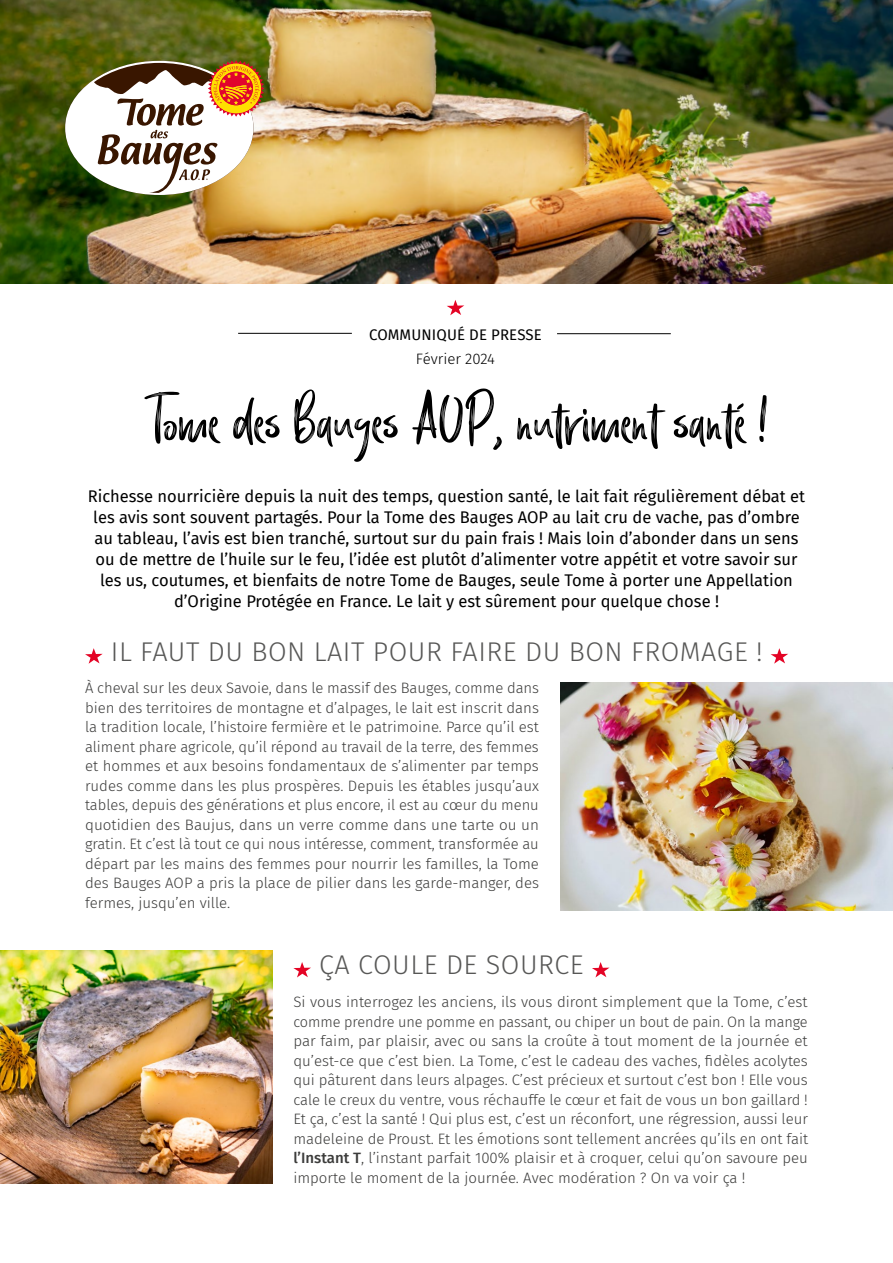
<style>
.page{position:relative;width:893px;height:1263px;background:#fff}
.page>*{position:absolute;margin:0;border:0;box-sizing:border-box;transform-origin:0 0}
.t1{font:52.5px "Amsterdam";letter-spacing:.01em;color:#000}
.t2{font:300 27px "Fira Sans";letter-spacing:.02em;color:#575756}
.t3{font:16.5px/21px "Fira Sans";color:#000;text-align:center}
.t4{font:300 15px/19.5px "Fira Sans";color:#3c3c3b;text-align:justify}
.t5{font:15px "Fira Sans";letter-spacing:.01em;color:#000}
.t6{font:300 15px "Fira Sans";color:#000}
.s1{font-weight:500}
</style>
<div class="page">
<img style="left:0;top:0;width:893px;height:283px">
<svg style="left:85px;top:648px;width:18px;height:16px"></svg>
<svg style="left:771px;top:648px;width:17px;height:16px"></svg>
<svg style="left:293px;top:962px;width:18px;height:15px"></svg>
<svg style="left:592px;top:962px;width:17px;height:15px"></svg>
<svg style="left:447px;top:300px;width:17px;height:15px"></svg>
<hr style="left:238px;top:333px;width:114px;height:1px;background:#000">
<hr style="left:557px;top:333px;width:114px;height:1px;background:#000">
<img style="left:560px;top:683px;width:333px;height:227px">
<img style="left:0;top:950px;width:272px;height:233px">
<svg style="left:65px;top:60px;width:199px;height:135px"></svg>
<p class="t5" style="left:369px;top:323px;width:174px">COMMUNIQUÉ DE PRESSE</p>
<p class="t6" style="left:416px;top:348px;width:81px">Février 2024</p>
<h1 class="t1" style="left:151px;top:394px;width:617px">Tome des Bauges AOP, nutriment santé !</h1>
<p class="t3" style="left:88px;top:485px;width:719px">Richesse nourricière depuis la nuit des temps, question santé, le lait fait régulièrement débat et les avis sont souvent partagés. Pour la Tome des Bauges AOP au lait cru de vache, pas d’ombre au tableau, l’avis est bien tranché, surtout sur du pain frais ! Mais loin d’abonder dans un sens ou de mettre de l’huile sur le feu, l’idée est plutôt d’alimenter votre appétit et votre savoir sur les us, coutumes, et bienfaits de notre Tome de Bauges, seule Tome à porter une Appellation d’Origine Protégée en France. Le lait y est sûrement pour quelque chose !</p>
<h2 class="t2" style="left:111px;top:632px;width:653px">IL FAUT DU BON LAIT POUR FAIRE DU BON FROMAGE !</h2>
<p class="t4" style="left:85px;top:678px;width:456px">À cheval sur les deux Savoie, dans le massif des Bauges, comme dans bien des territoires de montagne et d’alpages, le lait est inscrit dans la tradition locale, l’histoire fermière et le patrimoine. Parce qu’il est aliment phare agricole, qu’il répond au travail de la terre, des femmes et hommes et aux besoins fondamentaux de s’alimenter par temps rudes comme dans les plus prospères. Depuis les étables jusqu’aux tables, depuis des générations et plus encore, il est au cœur du menu quotidien des Baujus, dans un verre comme dans une tarte ou un gratin. Et c’est là tout ce qui nous intéresse, comment, transformée au départ par les mains des femmes pour nourrir les familles, la Tome des Bauges AOP a pris la place de pilier dans les garde-manger, des fermes, jusqu’en ville.</p>
<h2 class="t2" style="left:319px;top:946px;width:266px">ÇA COULE DE SOURCE</h2>
<p class="t4" style="left:293px;top:992px;width:516px">Si vous interrogez les anciens, ils vous diront simplement que la Tome, c’est comme prendre une pomme en passant, ou chiper un bout de pain. On la mange par faim, par plaisir, avec ou sans la croûte à tout moment de la journée et qu’est-ce que c’est bien. La Tome, c’est le cadeau des vaches, fidèles acolytes qui pâturent dans leurs alpages. C’est précieux et surtout c’est bon ! Elle vous cale le creux du ventre, vous réchauffe le cœur et fait de vous un bon gaillard !<br>Et ça, c’est la santé ! Qui plus est, c’est un réconfort, une régression, aussi leur madeleine de Proust. Et les émotions sont tellement ancrées qu’ils en ont fait <span class="s1">l’Instant T</span>, l’instant parfait 100% plaisir et à croquer, celui qu’on savoure peu importe le moment de la journée. Avec modération ? On va voir ça !</p>
</div>
